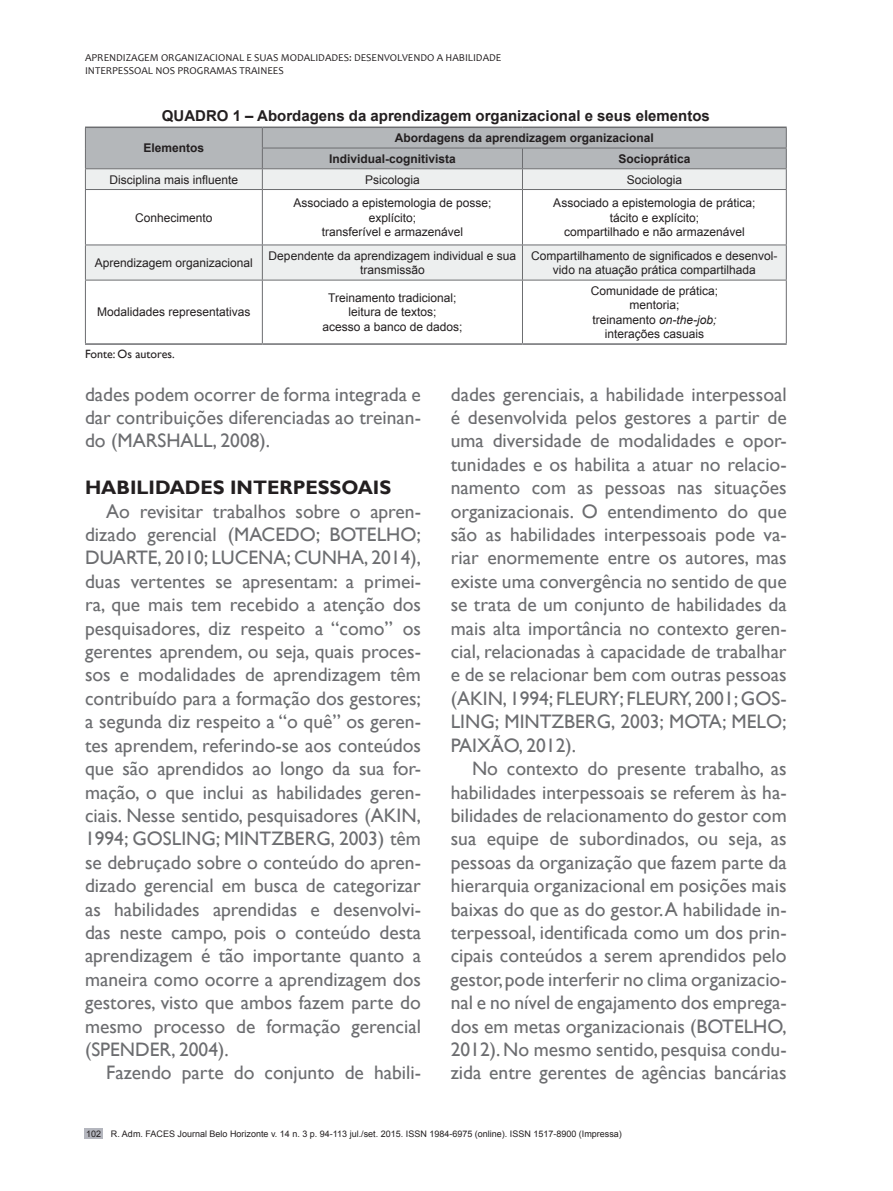
<style>
.page{position:relative;width:893px;height:1191px;background:#fff}
.page>*{position:absolute;margin:0;border:0;box-sizing:border-box;transform-origin:0 0}
.Default{font:19.5px/23.4px "Gill Sans";color:#6c6d70;text-align:justify}
.Heading_1{font:700 19.5px "Gill Sans";color:#231f20}
.t1{font:700 15px "Arial";color:#231f20}
.t2{font:12px/14.4px "Arial";color:#231f20;text-align:center}
.t3{font:700 12px "Arial";color:#231f20}
.t4{font:12px "Gill Sans";color:#231f20}
.t5{font:10.5px/12.6px "Candara";color:#231f20}
.t6{font:9px "Arial";color:#231f20}
.s1{font-style:italic}
</style>
<div class="page">
<div style="left:84px;top:1128px;width:19px;height:10px;background:#b4b6be"></div>
<div style="left:86px;top:245px;width:700px;height:35px;background:#edefef"></div>
<hr style="left:85px;top:126px;width:177px;height:2px;background:#6c6d70">
<hr style="left:262px;top:126px;width:260px;height:2px;background:#6c6d70">
<hr style="left:522px;top:126px;width:265px;height:2px;background:#6c6d70">
<hr style="left:85px;top:343px;width:177px;height:2px;background:#6c6d70">
<hr style="left:262px;top:343px;width:260px;height:2px;background:#6c6d70">
<hr style="left:522px;top:343px;width:265px;height:2px;background:#6c6d70">
<hr style="left:85px;top:245px;width:1px;height:35px;background:#6c6d70">
<hr style="left:786px;top:245px;width:1px;height:35px;background:#6c6d70">
<hr style="left:85px;top:280px;width:1px;height:63px;background:#6c6d70">
<hr style="left:786px;top:280px;width:1px;height:63px;background:#6c6d70">
<svg style="left:85px;top:127px;width:702px;height:117px"></svg>
<hr style="left:85px;top:189px;width:177px;height:1px;background:#6c6d70">
<hr style="left:262px;top:189px;width:260px;height:1px;background:#6c6d70">
<hr style="left:262px;top:190px;width:1px;height:54px;background:#6c6d70">
<hr style="left:522px;top:189px;width:265px;height:1px;background:#6c6d70">
<hr style="left:522px;top:190px;width:1px;height:54px;background:#6c6d70">
<hr style="left:85px;top:244px;width:177px;height:1px;background:#6c6d70">
<hr style="left:262px;top:244px;width:260px;height:1px;background:#6c6d70">
<hr style="left:262px;top:245px;width:1px;height:35px;background:#6c6d70">
<hr style="left:522px;top:244px;width:265px;height:1px;background:#6c6d70">
<hr style="left:522px;top:245px;width:1px;height:35px;background:#6c6d70">
<hr style="left:85px;top:280px;width:177px;height:1px;background:#6c6d70">
<hr style="left:262px;top:280px;width:260px;height:1px;background:#6c6d70">
<hr style="left:262px;top:280px;width:1px;height:63px;background:#6c6d70">
<hr style="left:522px;top:280px;width:265px;height:1px;background:#6c6d70">
<hr style="left:522px;top:280px;width:1px;height:63px;background:#6c6d70">
<p class="t5" style="left:85px;top:51px;width:418px">APRENDIZAGEM ORGANIZACIONAL E SUAS MODALIDADES: DESENVOLVENDO A HABILIDADE<br>INTERPESSOAL NOS PROGRAMAS TRAINEES</p>
<p class="t1" style="left:162px;top:105px;width:549px">QUADRO 1 – Abordagens da aprendizagem organizacional e seus elementos</p>
<p class="t3" style="left:144px;top:140px;width:62px">Elementos</p>
<p class="t3" style="left:395px;top:130px;width:260px">Abordagens da aprendizagem organizacional</p>
<p class="t3" style="left:329px;top:151px;width:128px">Individual-cognitivista</p>
<p class="t3" style="left:618px;top:151px;width:74px">Socioprática</p>
<p class="t2" style="left:110px;top:172px;width:130px">Disciplina mais influente</p>
<p class="t2" style="left:365px;top:172px;width:56px">Psicologia</p>
<p class="t2" style="left:627px;top:172px;width:57px">Sociologia</p>
<p class="t2" style="left:135px;top:210px;width:79px">Conhecimento</p>
<p class="t2" style="left:553px;top:196px;width:204px">Associado a epistemologia de prática;</p>
<p class="t2" style="left:610px;top:210px;width:91px">tácito e explícito;</p>
<p class="t2" style="left:564px;top:225px;width:182px">compartilhado e não armazenável</p>
<p class="t2" style="left:293px;top:196px;width:200px">Associado a epistemologia de posse;</p>
<p class="t2" style="left:369px;top:210px;width:49px">explícito;</p>
<p class="t2" style="left:322px;top:225px;width:143px">transferível e armazenável</p>
<p class="t2" style="left:95px;top:256px;width:160px">Aprendizagem organizacional</p>
<p class="t2" style="left:269px;top:248px;width:249px">Dependente da aprendizagem individual e sua transmissão</p>
<p class="t2" style="left:531px;top:248px;width:248px">Compartilhamento de significados e desenvol&shy;vido na atuação prática compartilhada</p>
<p class="t2" style="left:97px;top:305px;width:155px">Modalidades representativas</p>
<p class="t2" style="left:591px;top:283px;width:129px">Comunidade de prática;</p>
<p class="t2" style="left:629px;top:298px;width:52px">mentoria;</p>
<p class="t2" style="left:592px;top:312px;width:126px">treinamento <span class="s1">on-the-job;</span></p>
<p class="t2" style="left:605px;top:327px;width:101px">interações casuais</p>
<p class="t2" style="left:328px;top:291px;width:130px">Treinamento tradicional;</p>
<p class="t2" style="left:348px;top:305px;width:90px">leitura de textos;</p>
<p class="t2" style="left:322px;top:319px;width:142px">acesso a banco de dados;</p>
<p class="t4" style="left:85px;top:347px;width:91px">Fonte: Os autores.</p>
<p class="Default" style="left:85px;top:383px;width:337px">dades podem ocorrer de forma integrada e dar contribuições diferenciadas ao treinan&shy;do (MARSHALL, 2008).</p>
<p class="Heading_1" style="left:85px;top:476px;width:308px">HABILIDADES INTERPESSOAIS</p>
<p class="Default" style="left:85px;top:500px;width:337px;text-indent:21px">Ao revisitar trabalhos sobre o apren&shy;dizado gerencial (MACEDO; BOTELHO; DUARTE, 2010; LUCENA; CUNHA, 2014), duas vertentes se apresentam: a primei&shy;ra, que mais tem recebido a atenção dos pesquisadores, diz respeito a “como” os gerentes aprendem, ou seja, quais proces&shy;sos e modalidades de aprendizagem têm contribuído para a formação dos gestores; a segunda diz respeito a “o quê” os geren&shy;tes aprendem, referindo-se aos conteúdos que são aprendidos ao longo da sua for&shy;mação, o que inclui as habilidades geren&shy;ciais. Nesse sentido, pesquisadores (AKIN, 1994; GOSLING; MINTZBERG, 2003) têm se debruçado sobre o conteúdo do apren&shy;dizado gerencial em busca de categorizar as habilidades aprendidas e desenvolvi&shy;das neste campo, pois o conteúdo desta aprendizagem é tão importante quanto a maneira como ocorre a aprendizagem dos gestores, visto que ambos fazem parte do mesmo processo de formação gerencial (SPENDER, 2004).</p>
<p class="Default" style="left:106px;top:1061px;width:316px">Fazendo parte do conjunto de habili-</p>
<p class="Default" style="left:451px;top:383px;width:337px">dades gerenciais, a habilidade interpessoal é desenvolvida pelos gestores a partir de uma diversidade de modalidades e opor&shy;tunidades e os habilita a atuar no relacio&shy;namento com as pessoas nas situações organizacionais. O entendimento do que são as habilidades interpessoais pode va&shy;riar enormemente entre os autores, mas existe uma convergência no sentido de que se trata de um conjunto de habilidades da mais alta importância no contexto geren&shy;cial, relacionadas à capacidade de trabalhar e de se relacionar bem com outras pessoas (AKIN, 1994; FLEURY; FLEURY, 2001; GOS-LING; MINTZBERG, 2003; MOTA; MELO; PAIXÃO, 2012).</p>
<p class="Default" style="left:451px;top:757px;width:337px;text-indent:21px">No contexto do presente trabalho, as habilidades interpessoais se referem às ha&shy;bilidades de relacionamento do gestor com sua equipe de subordinados, ou seja, as pessoas da organização que fazem parte da hierarquia organizacional em posições mais baixas do que as do gestor. A habilidade in&shy;terpessoal, identificada como um dos prin&shy;cipais conteúdos a serem aprendidos pelo gestor, pode interferir no clima organizacio&shy;nal e no nível de engajamento dos emprega&shy;dos em metas organizacionais (BOTELHO, 2012). No mesmo sentido, pesquisa condu&shy;zida entre gerentes de agências bancárias</p>
<p class="t6" style="left:86px;top:1127px;width:537px">102 R. Adm. FACES Journal Belo Horizonte v. 14 n. 3 p. 94-113 jul./set. 2015. ISSN 1984-6975 (online). ISSN 1517-8900 (Impressa)</p>
</div>
